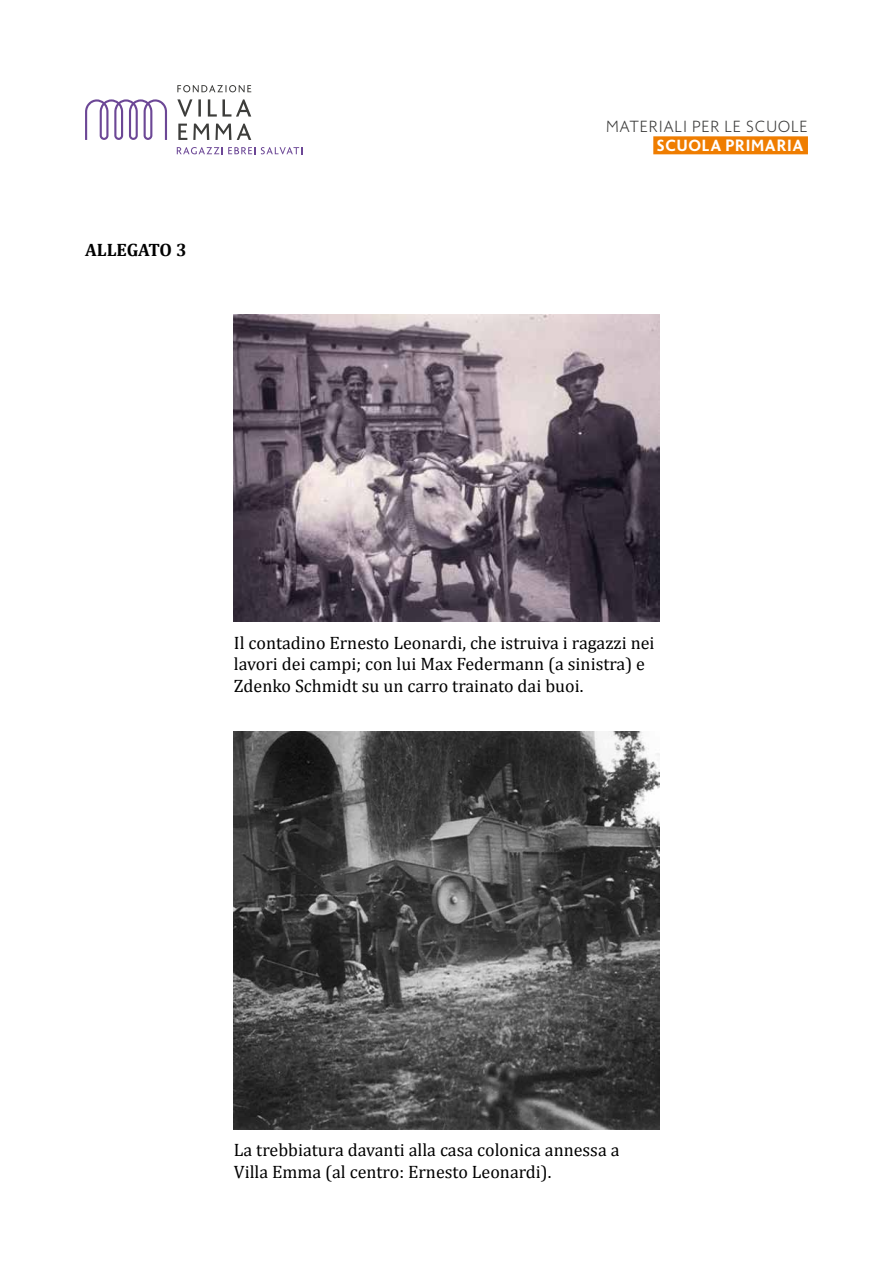
<style>
.page{position:relative;width:893px;height:1263px;background:#fff}
.page>*{position:absolute;margin:0;border:0;box-sizing:border-box;transform-origin:0 0}
.t1{font:18px/21.6px "Cambria";color:#000}
.t2{font:700 18px "Cambria";letter-spacing:-.01em;color:#000}
.t3{font:300 15px "Zigfrid";letter-spacing:.05em;color:#3c3c3b}
.t4{font:500 15px "Zigfrid";letter-spacing:.05em;color:#fff}
</style>
<div class="page">
<svg style="left:177px;top:147px;width:125px;height:7px"></svg>
<svg style="left:178px;top:124px;width:73px;height:16px"></svg>
<svg style="left:177px;top:99px;width:74px;height:18px"></svg>
<svg style="left:177px;top:85px;width:74px;height:7px"></svg>
<svg style="left:85px;top:99px;width:82px;height:41px"></svg>
<div style="left:653px;top:136px;width:155px;height:18px;background:#ef7d00"></div>
<img style="left:234px;top:315px;width:425px;height:307px">
<img style="left:234px;top:731px;width:425px;height:398px">
<p class="t2" style="left:85px;top:238px;width:103px">ALLEGATO 3</p>
<p class="t3" style="left:606px;top:117px;width:203px">MATERIALI PER LE SCUOLE</p>
<p class="t4" style="left:657px;top:136px;width:148px">SCUOLA PRIMARIA</p>
<p class="t1" style="left:234px;top:632px;width:422px">Il contadino Ernesto Leonardi, che istruiva i ragazzi nei lavori dei campi; con lui Max Federmann (a sinistra) e<br>Zdenko Schmidt su un carro trainato dai buoi.</p>
<p class="t1" style="left:234px;top:1139px;width:387px">La trebbiatura davanti alla casa colonica annessa a<br>Villa Emma (al centro: Ernesto Leonardi).</p>
</div>
